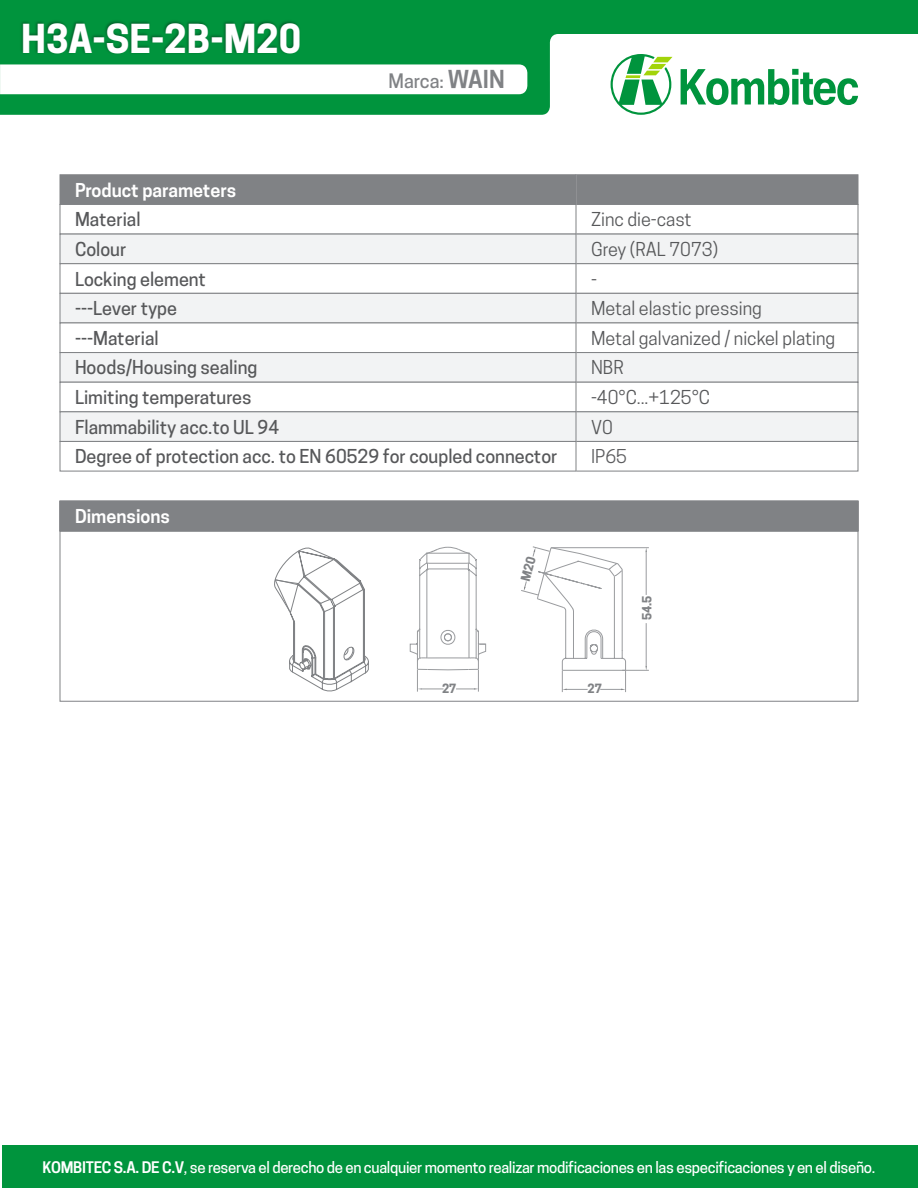
<style>
.page{position:relative;width:918px;height:1188px;background:#fff}
.page>*{position:absolute;margin:0;border:0;box-sizing:border-box;transform-origin:0 0}
.t1{font:700 37.5px "Cooper Hewitt";color:#fff}
.t2{font:500 18.75px "Cooper Hewitt";color:#808285}
.t3{font:500 18px/29.7px "Cooper Hewitt";color:#57585a}
.t4{font:18px "Cooper Hewitt";color:#57585a}
.t5{font:600 18px "Cooper Hewitt";color:#fff}
.t6{font:500 15px "Cooper Hewitt";letter-spacing:-.02em;color:#fff}
.t7{font:700 12px "Cooper Hewitt";color:#808285}
.s1{font-weight:600;font-size:23.25px}
.s2{font-weight:600}
</style>
<div class="page">
<div style="left:60px;top:174px;width:798px;height:31px;background:#808285;border:1px solid #808285"></div>
<div style="left:60px;top:204px;width:798px;height:30px;background:#fff;border:1px solid #808285"></div>
<div style="left:60px;top:234px;width:798px;height:30px;background:#f2f3f4;border:1px solid #808285"></div>
<div style="left:60px;top:263px;width:798px;height:31px;background:#fff;border:1px solid #808285"></div>
<div style="left:60px;top:293px;width:798px;height:30px;background:#f2f3f4;border:1px solid #808285"></div>
<div style="left:60px;top:352px;width:798px;height:31px;background:#f2f3f4;border:1px solid #808285"></div>
<div style="left:60px;top:382px;width:798px;height:30px;background:#fff;border:1px solid #808285"></div>
<div style="left:60px;top:411px;width:798px;height:31px;background:#f2f3f4;border:1px solid #808285"></div>
<div style="left:60px;top:441px;width:798px;height:30px;background:#fff;border:1px solid #808285"></div>
<hr style="left:576px;top:174px;width:1px;height:297px;background:#808285">
<div style="left:60px;top:530px;width:798px;height:172px;background:#fff;border:1px solid #808285"></div>
<div style="left:60px;top:501px;width:798px;height:30px;background:#808285"></div>
<svg style="left:0;top:0;width:918px;height:115px;fill:#00943d"></svg>
<img style="left:16px;top:14px;width:455px;height:50px">
<svg style="left:0;top:64px;width:527px;height:30px"></svg>
<svg style="left:681px;top:69px;width:177px;height:36px"></svg>
<svg style="left:611px;top:54px;width:62px;height:61px"></svg>
<div style="left:2px;top:1145px;width:916px;height:42px;background:#00943d"></div>
<svg style="left:274px;top:547px;width:95px;height:145px"></svg>
<hr style="left:419px;top:561px;width:1px;height:97px;background:#999b9e">
<hr style="left:476px;top:561px;width:1px;height:97px;background:#999b9e">
<hr style="left:478px;top:632px;width:1px;height:37px;background:#999b9e">
<hr style="left:417px;top:632px;width:1px;height:37px;background:#999b9e">
<svg style="left:417px;top:669px;width:62px;height:23px"></svg>
<svg style="left:410px;top:628px;width:76px;height:34px"></svg>
<hr style="left:469px;top:570px;width:1px;height:88px;background:#999b9e">
<hr style="left:427px;top:570px;width:1px;height:88px;background:#999b9e">
<svg style="left:419px;top:547px;width:58px;height:29px"></svg>
<svg style="left:521px;top:546px;width:128px;height:146px"></svg>
<h1 class="t1" style="left:21px;top:16px;width:282px">H3A-SE-2B-M20</h1>
<p class="t2" style="left:389px;top:70px;width:118px">Marca: <span class="s1">WAIN</span></p>
<p class="t5" style="left:75px;top:179px;width:163px">Product parameters</p>
<p class="t3" style="left:75px;top:205px;width:67px">Material</p>
<p class="t4" style="left:591px;top:209px;width:102px">Zinc die-cast</p>
<p class="t3" style="left:75px;top:234px;width:53px">Colour</p>
<p class="t4" style="left:591px;top:239px;width:129px">Grey (RAL 7073)</p>
<p class="t3" style="left:75px;top:264px;width:132px">Locking element ---Lever type</p>
<p class="t4" style="left:591px;top:268px;width:7px">-</p>
<p class="t4" style="left:591px;top:298px;width:172px">Metal elastic pressing</p>
<p class="t3" style="left:75px;top:323px;width:85px">---Material</p>
<p class="t4" style="left:591px;top:328px;width:246px">Metal galvanized / nickel plating</p>
<p class="t3" style="left:75px;top:353px;width:184px">Hoods/Housing sealing</p>
<p class="t4" style="left:591px;top:357px;width:34px">NBR</p>
<p class="t3" style="left:75px;top:383px;width:178px">Limiting temperatures</p>
<p class="t4" style="left:591px;top:387px;width:121px">-40°C...+125°C</p>
<p class="t3" style="left:75px;top:412px;width:206px">Flammability acc.to UL 94</p>
<p class="t4" style="left:591px;top:416px;width:23px">V0</p>
<p class="t3" style="left:75px;top:442px;width:484px">Degree of protection acc. to EN 60529 for coupled connector</p>
<p class="t4" style="left:591px;top:446px;width:38px">IP65</p>
<p class="t5" style="left:75px;top:506px;width:97px">Dimensions</p>
<p class="t7" style="left:442px;top:681px;width:16px">27</p>
<p class="t7" style="left:588px;top:681px;width:16px">27</p>
<p class="t7" style="left:640px;top:620px;width:26px;rotate:-90deg">54.5</p>
<p class="t6" style="left:43px;top:1158px;width:834px"><span class="s2">KOMBITEC S.A. DE C.V</span>, se reserva el derecho de en cualquier momento realizar modificaciones en las especificaciones y en el diseño.</p>
</div>
